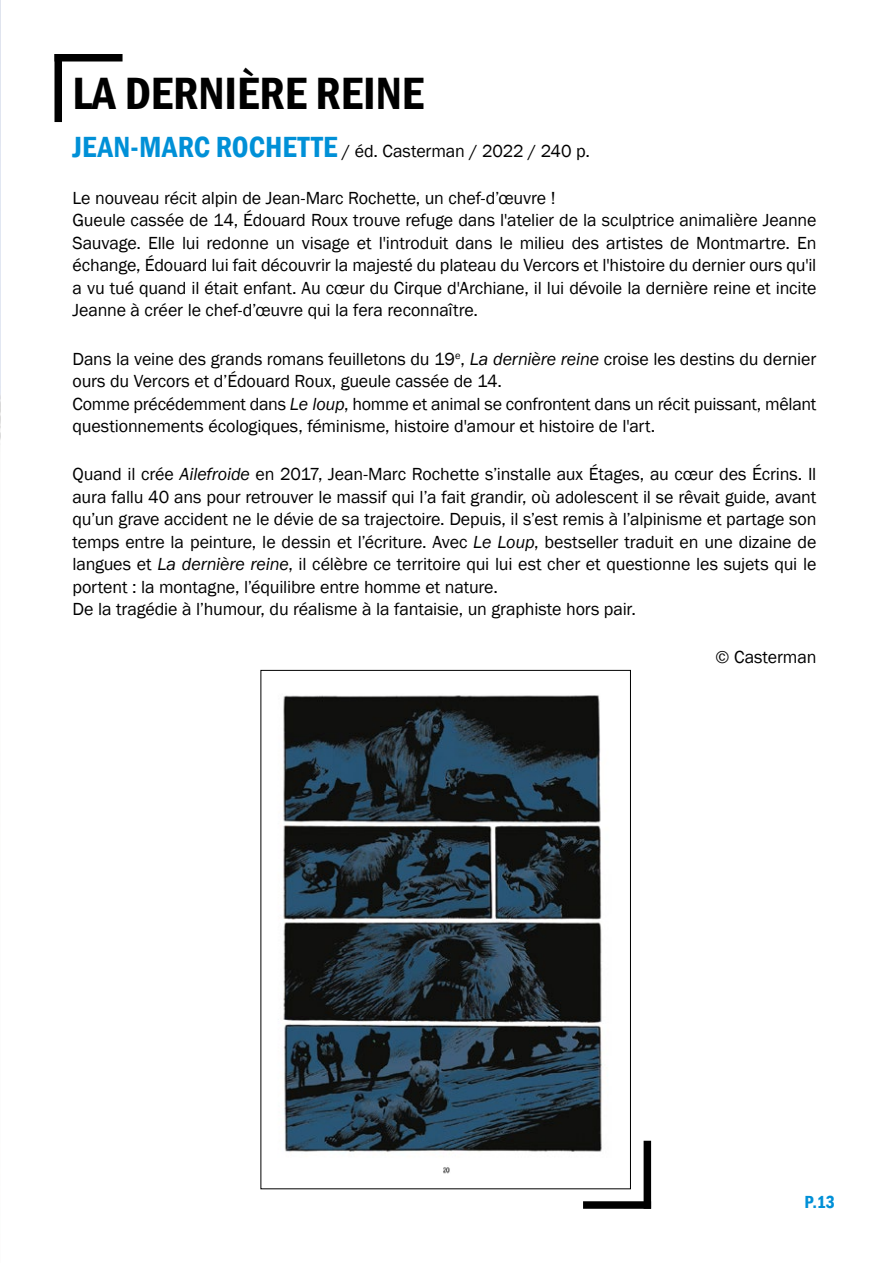
<style>
.page{position:relative;width:893px;height:1263px;background:#fff}
.page>*{position:absolute;margin:0;border:0;box-sizing:border-box;transform-origin:0 0}
.t1{font:600 condensed 46.5px "Franklin Gothic";color:#000}
.t2{font:18px/22.5px "Franklin Gothic";letter-spacing:-.01em;color:#000}
.t3{font:600 condensed 18px "Franklin Gothic";color:#0090d7}
.s1{font-weight:600;font-stretch:condensed;font-size:30px;color:#0090d7}
.s2{font-style:italic}
</style>
<div class="page">
<div style="left:583px;top:1201px;width:68px;height:8px;background:#000"></div>
<div style="left:644px;top:1141px;width:7px;height:68px;background:#000"></div>
<div style="left:55px;top:54px;width:68px;height:8px;background:#000"></div>
<div style="left:55px;top:54px;width:7px;height:68px;background:#000"></div>
<img style="left:0;top:0;width:1px;height:440px">
<img style="left:283px;top:695px;width:319px;height:479px">
<h1 class="t1" style="left:72px;top:62px;width:353px">LA DERNIÈRE REINE</h1>
<p class="t2" style="left:72px;top:140px;width:519px"><span class="s1">JEAN-MARC ROCHETTE</span> / éd. Casterman / 2022 / 240 p.</p>
<p class="t2" style="left:72px;top:187px;width:745px">Le nouveau récit alpin de Jean-Marc Rochette, un chef-d’œuvre !<br>Gueule cassée de 14, Édouard Roux trouve refuge dans l'atelier de la sculptrice animalière Jeanne Sauvage. Elle lui redonne un visage et l'introduit dans le milieu des artistes de Montmartre. En échange, Édouard lui fait découvrir la majesté du plateau du Vercors et l'histoire du dernier ours qu'il a vu tué quand il était enfant. Au cœur du Cirque d'Archiane, il lui dévoile la dernière reine et incite Jeanne à créer le chef-d’œuvre qui la fera reconnaître.</p>
<p class="t2" style="left:72px;top:348px;width:745px">Dans la veine des grands romans feuilletons du 19<sup>e</sup>, <span class="s2">La dernière reine</span> croise les destins du dernier ours du Vercors et d’Édouard Roux, gueule cassée de 14.<br>Comme précédemment dans <span class="s2">Le loup</span>, homme et animal se confrontent dans un récit puissant, mêlant questionnements écologiques, féminisme, histoire d'amour et histoire de l'art.</p>
<p class="t2" style="left:72px;top:463px;width:745px">Quand il crée <span class="s2">Ailefroide</span> en 2017, Jean-Marc Rochette s’installe aux Étages, au cœur des Écrins. Il aura fallu 40 ans pour retrouver le massif qui l’a fait grandir, où adolescent il se rêvait guide, avant qu’un grave accident ne le dévie de sa trajectoire. Depuis, il s’est remis à l’alpinisme et partage son temps entre la peinture, le dessin et l’écriture. Avec <span class="s2">Le Loup</span>, bestseller traduit en une dizaine de langues et <span class="s2">La dernière reine</span>, il célèbre ce territoire qui lui est cher et questionne les sujets qui le portent : la montagne, l’équilibre entre homme et nature.<br>De la tragédie à l’humour, du réalisme à la fantaisie, un graphiste hors pair.</p>
<p class="t2" style="left:716px;top:646px;width:102px">© Casterman</p>
<p class="t3" style="left:805px;top:1190px;width:32px">P.13</p>
</div>
